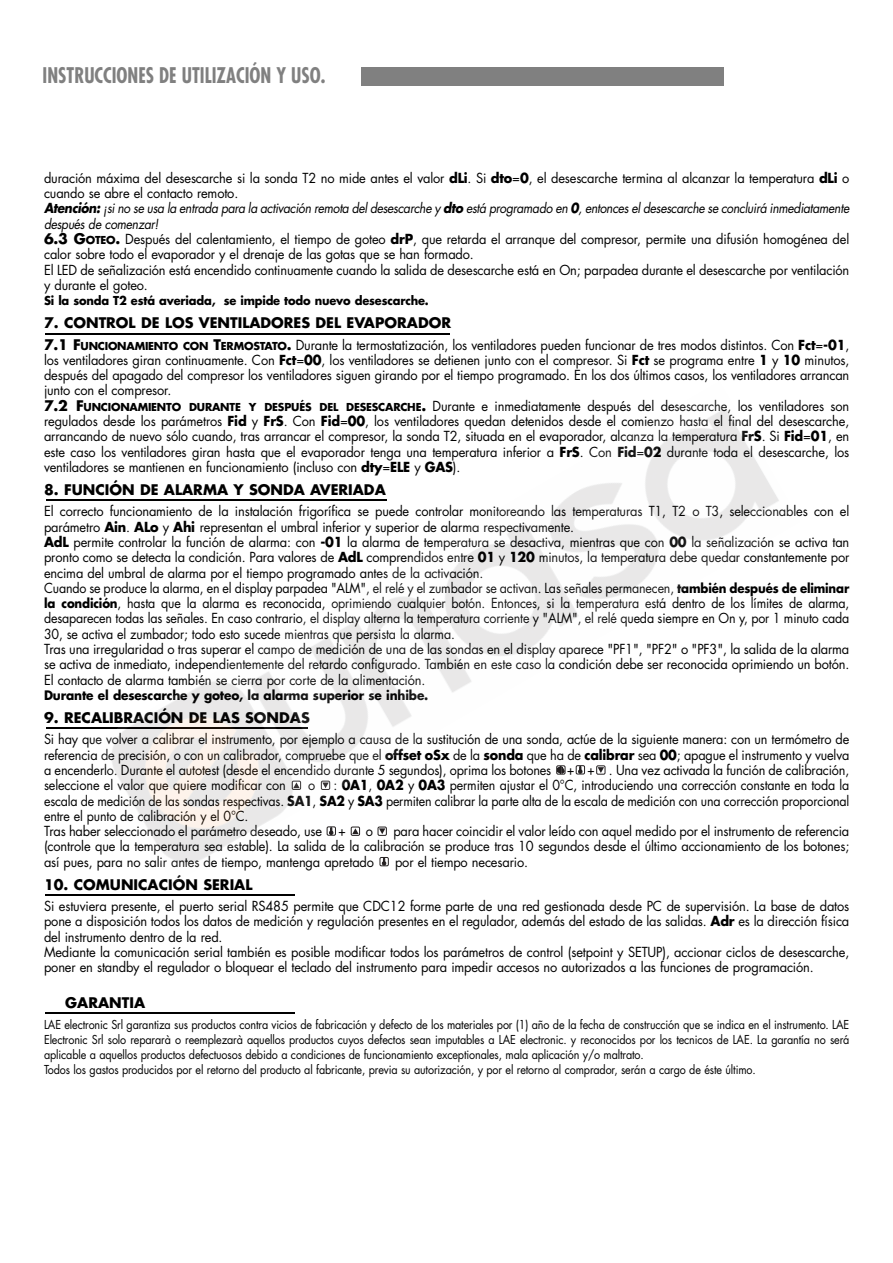
<style>
.page{position:relative;width:893px;height:1263px;background:#fff}
.page>*{position:absolute;margin:0;border:0;box-sizing:border-box;transform-origin:0 0}
.t1{font:700 condensed 21px "Futura";color:#808080;scale:.9 1}
.t2{font:700 14.25px "Futura";color:#000}
.t3{font:13.5px/15.3px "Futura";letter-spacing:-.01em;color:#000;scale:.95 1}
.t4{font:13.5px/15.3px "Futura";letter-spacing:-.01em;color:#000;text-align:justify;scale:.94 1}
.t5{font:700 12.75px "Futura";letter-spacing:-.015em;color:#000;scale:.95 1}
.t6{font:12px/15px "Futura";letter-spacing:-.01em;color:#000;scale:.9 1}
.t7{font:700 12px "Futura";letter-spacing:-.015em;color:#000;scale:.95 1}
.s1{font-weight:700}
.s2{font-weight:700;font-style:italic}
.s3{font-style:italic}
.s4{font-weight:700;font-size:14.25px}
.s5{font-weight:700;font-size:10.65px}
.s6{font-weight:700;font-size:12.75px}
</style>
<div class="page">
<hr style="left:46px;top:1012px;width:249px;height:2px;background:#000">
<hr style="left:46px;top:894px;width:249px;height:2px;background:#000">
<hr style="left:46px;top:728px;width:261px;height:1px;background:#000">
<hr style="left:46px;top:500px;width:340px;height:1px;background:#000">
<hr style="left:46px;top:333px;width:404px;height:1px;background:#000">
<div style="left:361px;top:67px;width:363px;height:19px;background:#808080"></div>
<img style="left:93px;top:408px;width:686px;height:459px">
<h1 class="t1" style="left:43px;top:66px;width:316px">INSTRUCCIONES DE UTILIZACIÓN Y USO.</h1>
<p class="t3" style="left:44px;top:171px;width:849px">duración máxima del desescarche si la sonda T2 no mide antes el valor <span class="s1">dLi</span>. Si <span class="s1">dto</span>=<span class="s1">0</span>, el desescarche termina al alcanzar la temperatura <span class="s1">dLi</span> o cuando se abre el contacto remoto.<br><span class="s2">Atención:</span> <span class="s3">¡si no se usa la entrada para la activación remota del desescarche y</span> <span class="s2">dto</span> <span class="s3">está programado en</span> <span class="s2">0</span><span class="s3">, entonces el desescarche se concluirá inmediatamente después de comenzar!<br></span><span class="s4">6.3 G</span><span class="s5">OTEO</span><span class="s4">.</span> Después del calentamiento, el tiempo de goteo <span class="s1">drP</span>, que retarda el arranque del compresor, permite una difusión homogénea del calor sobre todo el evaporador y el drenaje de las gotas que se han formado.<br>El LED de señalización está encendido continuamente cuando la salida de desescarche está en On; parpadea durante el desescarche por ventilación y durante el goteo.</p>
<p class="t7" style="left:44px;top:295px;width:406px">Si la sonda T2 está averiada, se impide todo nuevo desescarche.</p>
<p class="t2" style="left:44px;top:316px;width:408px">7. CONTROL DE LOS VENTILADORES DEL EVAPORADOR</p>
<p class="t3" style="left:44px;top:338px;width:849px"><span class="s4">7.1 F</span><span class="s5">UNCIONAMIENTO CON</span> <span class="s4">T</span><span class="s5">ERMOSTATO</span><span class="s4">.</span> Durante la termostatización, los ventiladores pueden funcionar de tres modos distintos. Con <span class="s1">Fct</span>=<span class="s1">-01</span>, los ventiladores giran continuamente. Con <span class="s1">Fct</span>=<span class="s1">00</span>, los ventiladores se detienen junto con el compresor. Si <span class="s1">Fct</span> se programa entre <span class="s1">1</span> y <span class="s1">10</span> minutos, después del apagado del compresor los ventiladores siguen girando por el tiempo programado. En los dos últimos casos, los ventiladores arrancan junto con el compresor.<br><span class="s4">7.2 F</span><span class="s5">UNCIONAMIENTO DURANTE Y DESPUÉS DEL DESESCARCHE</span><span class="s4">.</span> Durante e inmediatamente después del desescarche, los ventiladores son regulados desde los parámetros <span class="s1">Fid</span> y <span class="s1">FrS</span>. Con <span class="s1">Fid</span>=<span class="s1">00</span>, los ventiladores quedan detenidos desde el comienzo hasta el final del desescarche, arrancando de nuevo sólo cuando, tras arrancar el compresor, la sonda T2, situada en el evaporador, alcanza la temperatura <span class="s1">FrS</span>. Si <span class="s1">Fid</span>=<span class="s1">01</span>, en este caso los ventiladores giran hasta que el evaporador tenga una temperatura inferior a <span class="s1">FrS</span>. Con <span class="s1">Fid</span>=<span class="s1">02</span> durante toda el desescarche, los ventiladores se mantienen en funcionamiento (incluso con <span class="s1">dty</span>=<span class="s1">ELE</span> y <span class="s1">GAS</span>).</p>
<p class="t2" style="left:44px;top:483px;width:343px">8. FUNCIÓN DE ALARMA Y SONDA AVERIADA</p>
<p class="t3" style="left:44px;top:505px;width:849px">El correcto funcionamiento de la instalación frigorífica se puede controlar monitoreando las temperaturas T1, T2 o T3, seleccionables con el parámetro <span class="s1">Ain</span>. <span class="s1">ALo</span> y <span class="s1">Ahi</span> representan el umbral inferior y superior de alarma respectivamente.<br><span class="s1">AdL</span> permite controlar la función de alarma: con <span class="s1">-01</span> la alarma de temperatura se desactiva, mientras que con <span class="s1">00</span> la señalización se activa tan pronto como se detecta la condición. Para valores de <span class="s1">AdL</span> comprendidos entre <span class="s1">01</span> y <span class="s1">120</span> minutos, la temperatura debe quedar constantemente por encima del umbral de alarma por el tiempo programado antes de la activación.<br>Cuando se produce la alarma, en el display parpadea "ALM", el relé y el zumbador se activan. Las señales permanecen, <span class="s6">también después de eliminar la condición</span>, hasta que la alarma es reconocida, oprimiendo cualquier botón. Entonces, si la temperatura está dentro de los límites de alarma, desaparecen todas las señales. En caso contrario, el display alterna la temperatura corriente y "ALM", el relé queda siempre en On y, por 1 minuto cada 30, se activa el zumbador; todo esto sucede mientras que persista la alarma.<br>Tras una irregularidad o tras superar el campo de medición de una de las sondas en el display aparece "PF1", "PF2" o "PF3", la salida de la alarma se activa de inmediato, independientemente del retardo configurado. También en este caso la condición debe ser reconocida oprimiendo un botón.<br>El contacto de alarma también se cierra por corte de la alimentación.</p>
<p class="t5" style="left:44px;top:689px;width:406px">Durante el desescarche y goteo, la alarma superior se inhibe.</p>
<p class="t2" style="left:44px;top:711px;width:267px">9. RECALIBRACIÓN DE LAS SONDAS</p>
<p class="t4" style="left:44px;top:733px;width:858px">Si hay que volver a calibrar el instrumento, por ejemplo a causa de la sustitución de una sonda, actúe de la siguiente manera: con un termómetro de referencia de precisión, o con un calibrador, compruebe que el <span class="s1">offset oSx</span> de la <span class="s1">sonda</span> que ha de <span class="s1">calibrar</span> sea <span class="s1">00</span>; apague el instrumento y vuelva a encenderlo. Durante el autotest (desde el encendido durante 5 segundos), oprima los botones + + . Una vez activada la función de calibración, seleccione el valor que quiere modificar con</p>
<p class="t4" style="left:44px;top:779px;width:858px;text-align:left;text-indent:289px">: <span class="s1">0A1</span>, <span class="s1">0A2</span> y <span class="s1">0A3</span> permiten ajustar el 0°C, introduciendo una corrección constante en toda la escala de medición de las sondas respectivas. <span class="s1">SA1</span>, <span class="s1">SA2</span> y <span class="s1">SA3</span> permiten calibrar la parte alta de la escala de medición con una corrección proporcional entre el punto de calibración y el 0°C.<br>Tras haber seleccionado el parámetro deseado, use +</p>
<p class="t4" style="left:308px;top:779px;width:9px">o</p>
<p class="t3" style="left:44px;top:825px;width:849px;text-align:justify;text-indent:349px">para hacer coincidir el valor leído con aquel medido por el instrumento de referencia (controle que la temperatura sea estable). La salida de la calibración se produce tras 10 segundos desde el último accionamiento de los botones; así pues, para no salir antes de tiempo, mantenga apretado</p>
<p class="t3" style="left:366px;top:825px;width:9px">o</p>
<p class="t3" style="left:395px;top:855px;width:141px">por el tiempo necesario.</p>
<p class="t2" style="left:44px;top:878px;width:210px">10. COMUNICACIÓN SERIAL</p>
<p class="t3" style="left:44px;top:900px;width:849px">Si estuviera presente, el puerto serial RS485 permite que CDC12 forme parte de una red gestionada desde PC de supervisión. La base de datos pone a disposición todos los datos de medición y regulación presentes en el regulador, además del estado de las salidas. <span class="s1">Adr</span> es la dirección física del instrumento dentro de la red.<br>Mediante la comunicación serial también es posible modificar todos los parámetros de control (setpoint y SETUP), accionar ciclos de desescarche, poner en standby el regulador o bloquear el teclado del instrumento para impedir accesos no autorizados a las funciones de programación.</p>
<p class="t2" style="left:65px;top:996px;width:81px">GARANTIA</p>
<p class="t6" style="left:44px;top:1018px;width:896px">LAE electronic Srl garantiza sus productos contra vicios de fabricación y defecto de los materiales por (1) año de la fecha de construcción que se indica en el instrumento. LAE Electronic Srl solo repararà o reemplezarà aquellos productos cuyos defectos sean imputables a LAE electronic. y reconocidos por los tecnicos de LAE. La garantía no será aplicable a aquellos productos defectuosos debido a condiciones de funcionamiento exceptionales, mala aplicación y/o maltrato.<br>Todos los gastos producidos por el retorno del producto al fabricante, previa su autorización, y por el retorno al comprador, serán a cargo de éste último.</p>
</div>
